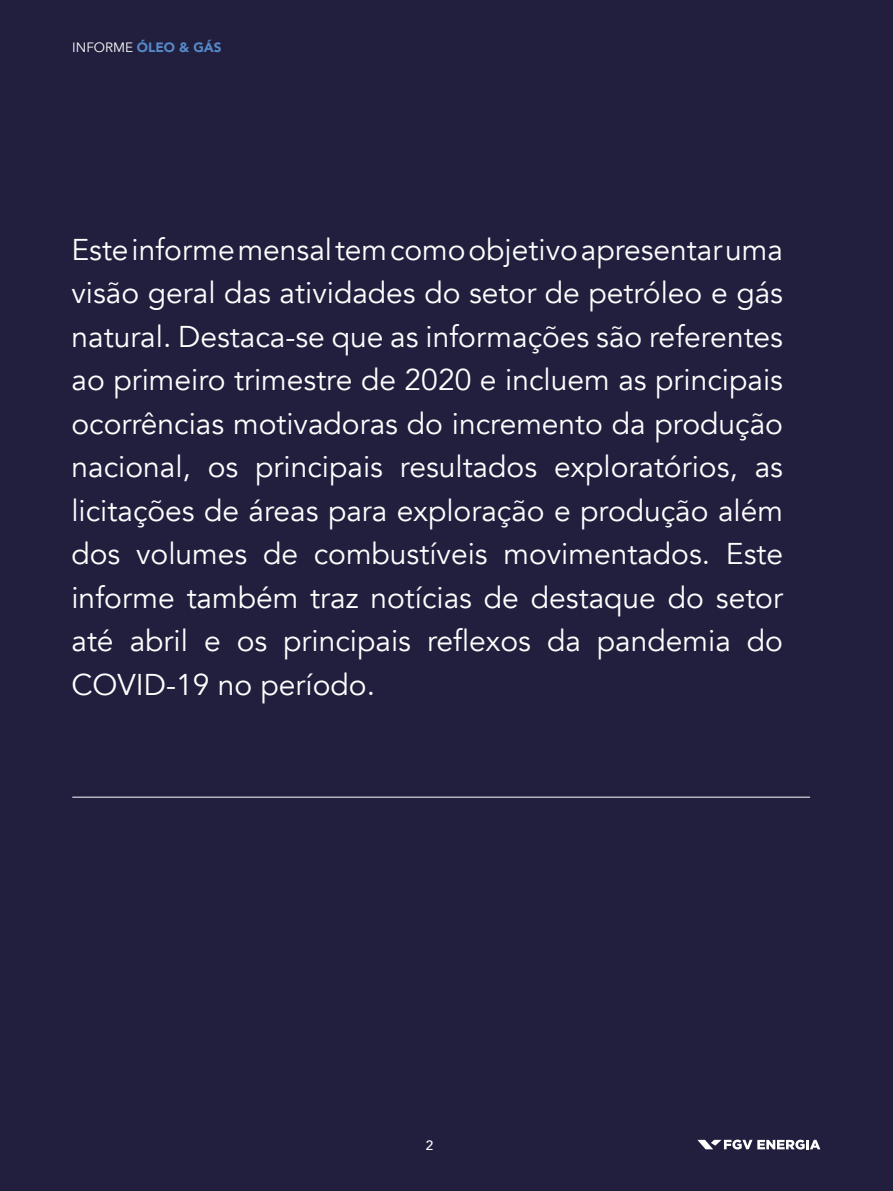
<style>
.page{position:relative;width:893px;height:1191px;background:#fff}
.page>*{position:absolute;margin:0;border:0;box-sizing:border-box;transform-origin:0 0}
.t1{font:30px/43.5px "Avenir";color:#fff;text-align:justify}
.t2{font:900 13.5px "Avenir";color:#5589c7}
.t3{font:500 13.5px "Avenir";color:#fff}
.s1{font-weight:400;color:#fff}
</style>
<div class="page">
<div style="left:0;top:0;width:893px;height:1172px;background:#211e3e"></div>
<hr style="left:72px;top:797px;width:738px;height:1px;background:#fff">
<svg style="left:0;top:1139px;width:893px;height:52px"></svg>
<p class="t2" style="left:72px;top:35px;width:151px"><span class="s1">INFORME</span> ÓLEO &amp; GÁS</p>
<p class="t1" style="left:71px;top:228px;width:713px">Este informe mensal tem como objetivo apresentar uma visão geral das atividades do setor de petróleo e gás natural. Destaca-se que as informações são referentes ao primeiro trimestre de 2020 e incluem as principais ocorrências motivadoras do incremento da produção nacional, os principais resultados exploratórios, as licitações de áreas para exploração e produção além dos volumes de combustíveis movimentados. Este informe também traz notícias de destaque do setor até abril e os principais reflexos da pandemia do COVID-19 no período.</p>
<p class="t3" style="left:426px;top:1133px;width:9px">2</p>
</div>
